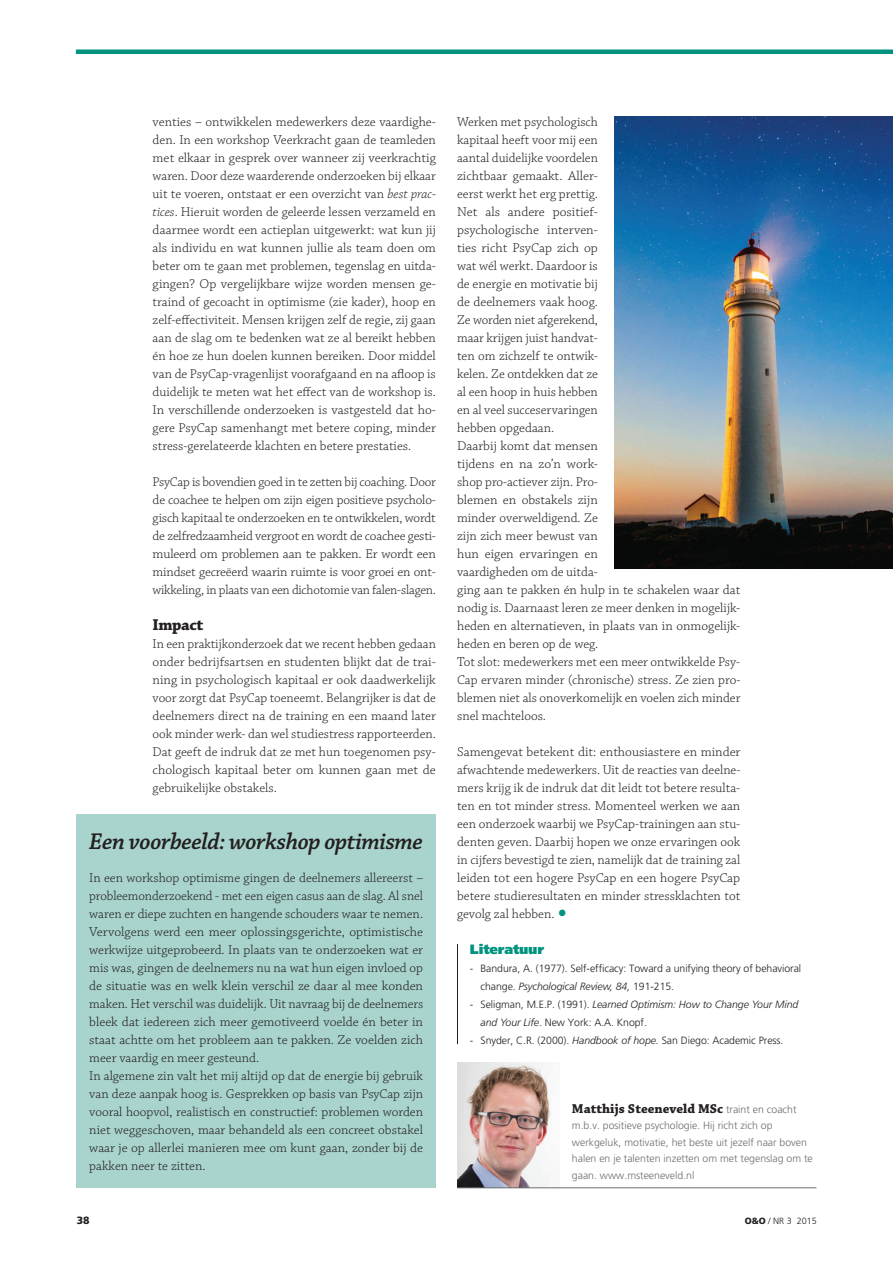
<style>
.page{position:relative;width:893px;height:1263px;background:#fff}
.page>*{position:absolute;margin:0;border:0;box-sizing:border-box;transform-origin:0 0}
.t1{font:31.5px "Chaparral Pro";color:#00937f}
.t2{font:italic 600 24px "Chaparral Pro";letter-spacing:-.02em;color:#231f20}
.t3{font:700 16.5px "Chaparral Pro";letter-spacing:-.025em;color:#231f20}
.t4{font:300 13.5px/18px "Chaparral Pro";color:#231f20;text-align:justify}
.t5{font:700 13.5px "Chaparral Pro";color:#231f20}
.t6{font:900 13.5px "Frutiger LT Std";letter-spacing:-.01em;color:#00937f}
.t7{font:300 10.5px/18px "Frutiger LT Std";letter-spacing:-.005em;color:#231f20}
.t8{font:300 10.5px/16.5px "Frutiger LT Std";color:#6c6d70}
.t9{font:italic 300 10.5px/18px "Frutiger LT Std";letter-spacing:-.005em;color:#231f20}
.t10{font:900 10.5px "Frutiger LT Std";color:#231f20}
.t11{font:300 9px "Frutiger LT Std";color:#231f20}
.s1{font-style:italic}
.s2{font-style:normal}
.s3{font-family:"Frutiger LT Std";font-weight:300;font-size:10.5px;color:#6c6d70}
.s4{font-weight:900}
</style>
<div class="page">
<div style="left:76px;top:49px;width:817px;height:5px;background:#00937f"></div>
<hr style="left:457px;top:944px;width:1px;height:100px;background:#231f20">
<img style="left:457px;top:1062px;width:94px;height:125px">
<hr style="left:457px;top:1187px;width:359px;height:1px;background:#6c6d70">
<div style="left:77px;top:814px;width:359px;height:374px;background:#a9d4cd"></div>
<img style="left:615px;top:117px;width:278px;height:451px">
<p class="t4" style="left:153px;top:114px;width:285px">venties – ontwikkelen medewerkers deze vaardighe&shy;den. In een workshop Veerkracht gaan de teamleden met elkaar in gesprek over wanneer zij veerkrachtig waren. Door deze waarderende onderzoeken bij elkaar uit te voeren, ontstaat er een overzicht van <span class="s1">best prac&shy;tices</span>. Hieruit worden de geleerde lessen verzameld en daarmee wordt een actieplan uitgewerkt: wat kun jij als individu en wat kunnen jullie als team doen om beter om te gaan met problemen, tegenslag en uitda&shy;gingen? Op vergelijkbare wijze worden mensen ge&shy;traind of gecoacht in optimisme (zie kader), hoop en zelf-effectiviteit. Mensen krijgen zelf de regie, zij gaan aan de slag om te bedenken wat ze al bereikt hebben én hoe ze hun doelen kunnen bereiken. Door middel van de PsyCap-vragenlijst voorafgaand en na afloop is duidelijk te meten wat het effect van de workshop is.<br>In verschillende onderzoeken is vastgesteld dat ho&shy;gere PsyCap samenhangt met betere coping, minder stress-gerelateerde klachten en betere prestaties.</p>
<p class="t4" style="left:153px;top:474px;width:285px">PsyCap is bovendien goed in te zetten bij coaching. Door de coachee te helpen om zijn eigen positieve psycholo&shy;gisch kapitaal te onderzoeken en te ontwikkelen, wordt de zelfredzaamheid vergroot en wordt de coachee gesti&shy;muleerd om problemen aan te pakken. Er wordt een mindset gecreëerd waarin ruimte is voor groei en ont&shy;wikkeling, in plaats van een dichotomie van falen-slagen.</p>
<p class="t3" style="left:153px;top:619px;width:52px">Impact</p>
<p class="t4" style="left:153px;top:636px;width:285px">In een praktijkonderzoek dat we recent hebben gedaan onder bedrijfsartsen en studenten blijkt dat de trai&shy;ning in psychologisch kapitaal er ook daadwerkelijk voor zorgt dat PsyCap toeneemt. Belangrijker is dat de deelnemers direct na de training en een maand later ook minder werk- dan wel studiestress rapporteerden.<br>Dat geeft de indruk dat ze met hun toegenomen psy&shy;chologisch kapitaal beter om kunnen gaan met de gebruikelijke obstakels.</p>
<h2 class="t2" style="left:89px;top:832px;width:335px">Een voorbeeld: workshop optimisme</h2>
<p class="t4" style="left:89px;top:870px;width:335px;text-align:left">In een workshop optimisme gingen de deelnemers allereerst – probleemonderzoekend - met een eigen casus aan de slag. Al snel waren er diepe zuchten en hangende schouders waar te nemen.<br>Vervolgens werd een meer oplossingsgerichte, optimistische werkwijze uitgeprobeerd. In plaats van te onderzoeken wat er mis was, gingen de deelnemers nu na wat hun eigen invloed op de situatie was en welk klein verschil ze daar al mee konden maken. Het verschil was duidelijk. Uit navraag bij de deelnemers bleek dat iedereen zich meer gemotiveerd voelde én beter in staat achtte om het probleem aan te pakken. Ze voelden zich meer vaardig en meer gesteund.<br>In algemene zin valt het mij altijd op dat de energie bij gebruik van deze aanpak hoog is. Gesprekken op basis van PsyCap zijn vooral hoopvol, realistisch en constructief: problemen worden niet weggeschoven, maar behandeld als een concreet obstakel waar je op allerlei manieren mee om kunt gaan, zonder bij de pakken neer te zitten.</p>
<p class="t4" style="left:457px;top:114px;width:285px;text-align:left">Werken met psychologisch<br>kapitaal heeft voor mij een<br>aantal duidelijke voordelen<br>zichtbaar gemaakt. Aller-<br>eerst werkt het erg prettig.<br>Net als andere positief-<br>psychologische interven-<br>ties richt PsyCap zich op<br>wat wél werkt. Daardoor is<br>de energie en motivatie bij<br>de deelnemers vaak hoog.<br>Ze worden niet afgerekend,<br>maar krijgen juist handvat-<br>ten om zichzelf te ontwik-<br>kelen. Ze ontdekken dat ze<br>al een hoop in huis hebben<br>en al veel succeservaringen<br>hebben opgedaan.<br>Daarbij komt dat mensen<br>tijdens en na zo’n work-<br>shop pro-actiever zijn. Pro-<br>blemen en obstakels zijn<br>minder overweldigend. Ze<br>zijn zich meer bewust van<br>hun eigen ervaringen en<br>vaardigheden om de uitda-<br>ging aan te pakken én hulp in te schakelen waar dat nodig is. Daarnaast leren ze meer denken in mogelijk&shy;heden en alternatieven, in plaats van in onmogelijk&shy;heden en beren op de weg.<br>Tot slot: medewerkers met een meer ontwikkelde Psy-<br>Cap ervaren minder (chronische) stress. Ze zien pro&shy;blemen niet als onoverkomelijk en voelen zich minder snel machteloos.</p>
<p class="t4" style="left:457px;top:744px;width:285px">Samengevat betekent dit: enthousiastere en minder afwachtende medewerkers. Uit de reacties van deelne&shy;mers krijg ik de indruk dat dit leidt tot betere resulta&shy;ten en tot minder stress. Momenteel werken we aan een onderzoek waarbij we PsyCap-trainingen aan stu&shy;denten geven. Daarbij hopen we onze ervaringen ook in cijfers bevestigd te zien, namelijk dat de training zal leiden tot een hogere PsyCap en een hogere PsyCap betere studieresultaten en minder stressklachten tot gevolg zal hebben.</p>
<h1 class="t1" style="left:557px;top:899px;width:11px">•</h1>
<p class="t6" style="left:470px;top:944px;width:76px">Literatuur</p>
<p class="t7" style="left:480px;top:960px;width:322px;text-indent:-11px">- Bandura, A. (1977). Self-efficacy: Toward a unifying theory of behavioral change. <span class="s1">Psychological Review, 84,</span> 191-215.</p>
<p class="t9" style="left:480px;top:996px;width:319px;text-indent:-11px"><span class="s2">- Seligman, M.E.P. (1991).</span> Learned Optimism: How to Change Your Mind and Your Life<span class="s2">. New York: A.A. Knopf.</span></p>
<p class="t7" style="left:470px;top:1032px;width:315px">- Snyder, C.R. (2000). <span class="s1">Handbook of hope.</span> San Diego: Academic Press.</p>
<p class="t5" style="left:572px;top:1103px;width:226px">Matthijs Steeneveld MSc <span class="s3">traint en coacht</span></p>
<p class="t8" style="left:572px;top:1118px;width:242px">m.b.v. positieve psychologie. Hij richt zich op werkgeluk, motivatie, het beste uit jezelf naar boven halen en je talenten inzetten om met tegenslag om te gaan. www.msteeneveld.nl</p>
<p class="t10" style="left:77px;top:1216px;width:14px">38</p>
<p class="t11" style="left:745px;top:1217px;width:74px"><span class="s4">O&amp;O</span> / NR 3 2015</p>
</div>
